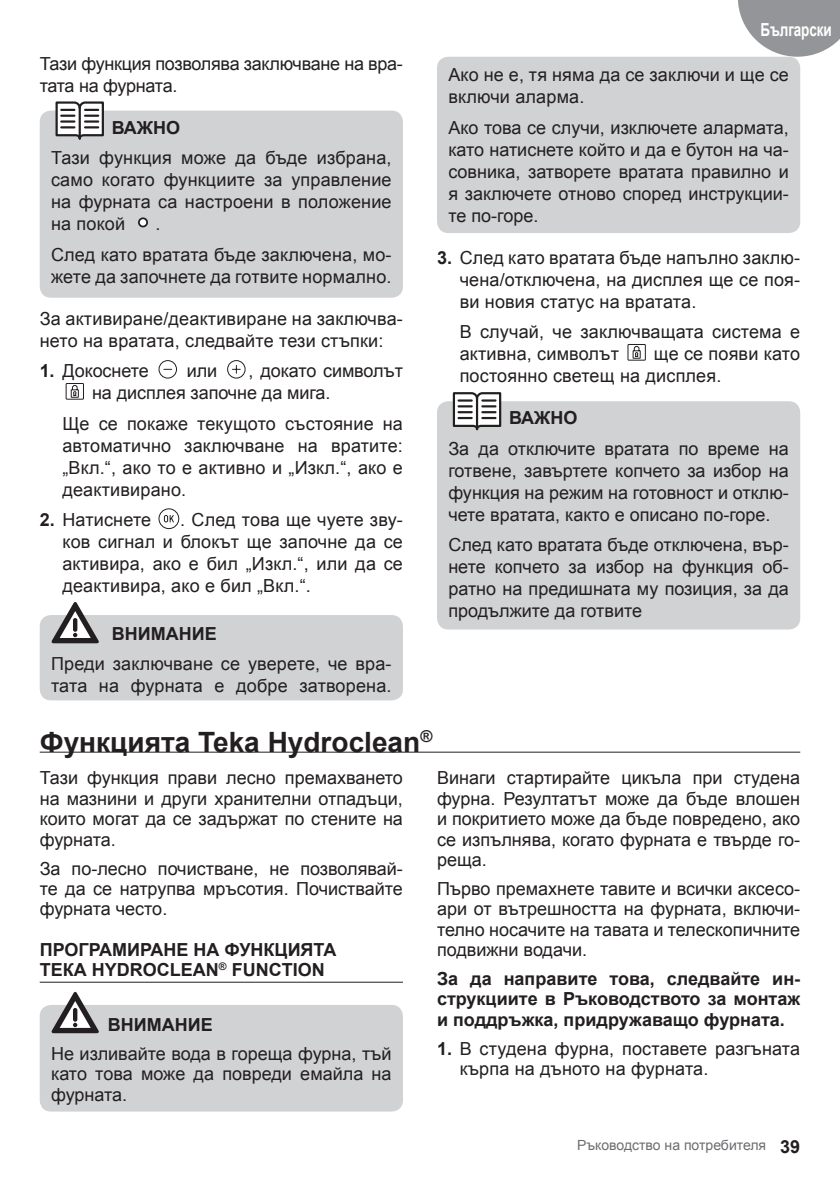
<style>
.page{position:relative;width:840px;height:1191px;background:#fff}
.page>*{position:absolute;margin:0;border:0;box-sizing:border-box;transform-origin:0 0}
.t1{font:700 28px "Arial";color:#231f20}
.t2{font:18px/22px "Arial";color:#231f20;text-align:justify}
.t3{font:700 18px/20.4px "Arial";color:#231f20}
.t4{font:700 18px "Arial";letter-spacing:-.01em;color:#fff;scale:.75 1}
.t5{font:14px "Arial";color:#6c6d70}
.s1{font-weight:700}
.s2{font-weight:700;font-size:18px;color:#231f20}
</style>
<div class="page">
<svg style="left:737px;top:0;width:102px;height:57px"></svg>
<div style="left:40px;top:615px;width:363px;height:85px;background:#d1d2d4;border-radius:11px"></div>
<div style="left:437px;top:57px;width:362px;height:176px;background:#d1d2d4;border-radius:11px"></div>
<svg style="left:51px;top:602px;width:48px;height:41px"></svg>
<div style="left:437px;top:401px;width:362px;height:228px;background:#d1d2d4;border-radius:11px"></div>
<svg style="left:451px;top:392px;width:51px;height:39px"></svg>
<hr style="left:475px;top:399px;width:3px;height:30px;background:#231f20">
<div style="left:40px;top:111px;width:363px;height:187px;background:#d1d2d4;border-radius:11px"></div>
<svg style="left:54px;top:101px;width:51px;height:39px"></svg>
<hr style="left:79px;top:108px;width:2px;height:30px;background:#231f20">
<div style="left:138px;top:217px;width:10px;height:10px;background:#fff;border:2px solid #231f20;border-radius:50%"></div>
<div style="left:158px;top:360px;width:19px;height:18px;border:1px solid #231f20;border-radius:50%"></div>
<div style="left:227px;top:360px;width:18px;height:18px;border:1px solid #231f20;border-radius:50%"></div>
<svg style="left:232px;top:365px;width:8px;height:8px"></svg>
<div style="left:66px;top:383px;width:18px;height:16px;border:1px solid #231f20"></div>
<svg style="left:70px;top:384px;width:9px;height:14px"></svg>
<div style="left:158px;top:508px;width:21px;height:21px;border:1px solid #231f20;border-radius:50%"></div>
<svg style="left:164px;top:515px;width:10px;height:7px"></svg>
<div style="left:627px;top:344px;width:18px;height:16px;border:1px solid #231f20"></div>
<svg style="left:632px;top:345px;width:8px;height:14px"></svg>
<div style="left:40px;top:1005px;width:363px;height:106px;background:#d1d2d4;border-radius:11px"></div>
<svg style="left:51px;top:991px;width:48px;height:42px"></svg>
<hr style="left:40px;top:751px;width:759px;height:1px;background:#231f20">
<hr style="left:40px;top:981px;width:363px;height:1px;background:#231f20">
<p class="t2" style="left:40px;top:53px;width:364px">Тази функция позволява заключване на вра&shy;тата на фурната.</p>
<p class="t3" style="left:112px;top:118px;width:70px">ВАЖНО</p>
<p class="t2" style="left:51px;top:147px;width:342px">Тази функция може да бъде избрана, само когато функциите за управление на фурната са настроени в положение на покой</p>
<p class="t2" style="left:51px;top:209px;width:342px;line-height:30.6px;text-indent:104px">.<br>След като вратата бъде заключена, мо-</p>
<p class="t2" style="left:51px;top:266px;width:342px">жете да започнете да готвите нормално.</p>
<p class="t2" style="left:40px;top:307px;width:364px">За активиране/деактивиране на заключва&shy;нето на вратата, следвайте тези стъпки:</p>
<p class="t2" style="left:40px;top:360px;width:110px"><span class="s1">1.</span> Докоснете</p>
<p class="t2" style="left:187px;top:360px;width:32px">или</p>
<p class="t2" style="left:92px;top:360px;width:312px;text-indent:156px">, докато символът на дисплея започне да мига.</p>
<p class="t2" style="left:62px;top:412px;width:342px">Ще се покаже текущото състояние на автоматично заключване на вратите: „Вкл.“, ако то е активно и „Изкл.“, ако е деактивирано.</p>
<p class="t2" style="left:40px;top:509px;width:113px"><span class="s1">2.</span> Натиснете</p>
<p class="t2" style="left:62px;top:509px;width:342px;text-indent:118px">. След това ще чуете зву&shy;ков сигнал и блокът ще започне да се активира, ако е бил „Изкл.“, или да се деактивира, ако е бил „Вкл.“.</p>
<p class="t3" style="left:112px;top:624px;width:106px">ВНИМАНИЕ</p>
<p class="t2" style="left:51px;top:653px;width:342px">Преди заключване се уверете, че вра&shy;тата на фурната е добре затворена.</p>
<p class="t4" style="left:760px;top:18px;width:96px">Български</p>
<p class="t2" style="left:448px;top:64px;width:342px">Ако не е, тя няма да се заключи и ще се включи аларма.</p>
<p class="t2" style="left:448px;top:117px;width:342px">Ако това се случи, изключете алармата, като натиснете който и да е бутон на ча&shy;совника, затворете вратата правилно и я заключете отново според инструкции&shy;те по-горе.</p>
<p class="t2" style="left:459px;top:246px;width:342px;text-indent:-23px"><span class="s1">3.</span> След като вратата бъде напълно заклю&shy;чена/отключена, на дисплея ще се поя&shy;ви новия статус на вратата.</p>
<p class="t2" style="left:459px;top:321px;width:342px">В случай, че заключващата система е активна, символът</p>
<p class="t2" style="left:459px;top:343px;width:342px;text-indent:194px">ще се появи като постоянно светещ на дисплея.</p>
<p class="t3" style="left:509px;top:408px;width:70px">ВАЖНО</p>
<p class="t2" style="left:448px;top:437px;width:342px">За да отключите вратата по време на готвене, завъртете копчето за избор на функция на режим на готовност и отклю&shy;чете вратата, както е описано по-горе.</p>
<p class="t2" style="left:448px;top:534px;width:342px">След като вратата бъде отключена, вър&shy;нете копчето за избор на функция об&shy;ратно на предишната му позиция, за да продължите да готвите</p>
<h1 class="t1" style="left:40px;top:723px;width:394px">Функцията Teka Hydroclean<sup>®</sup></h1>
<p class="t2" style="left:40px;top:768px;width:364px;line-height:20.4px">Тази функция прави лесно премахването на мазнини и други хранителни отпадъци, които могат да се задържат по стените на фурната.</p>
<p class="t2" style="left:40px;top:858px;width:364px;line-height:20.4px">За по-лесно почистване, не позволявай&shy;те да се натрупва мръсотия. Почиствайте фурната често.</p>
<p class="t3" style="left:40px;top:939px;width:298px">ПРОГРАМИРАНЕ НА ФУНКЦИЯТА<br>ТЕКА HYDROCLEAN<sup>®</sup> FUNCTION</p>
<p class="t2" style="left:437px;top:768px;width:364px;line-height:20.4px">Винаги стартирайте цикъла при студена фурна. Резултатът може да бъде влошен и покритието може да бъде повредено, ако се изпълнява, когато фурната е твърде го&shy;реща.</p>
<p class="t2" style="left:437px;top:878px;width:364px;line-height:20.4px">Първо премахнете тавите и всички аксесо&shy;ари от вътрешността на фурната, включи&shy;телно носачите на тавата и телескопичните подвижни водачи.</p>
<p class="t3" style="left:437px;top:969px;width:364px;text-align:justify">За да направите това, следвайте ин&shy;струкциите в Ръководството за монтаж и поддръжка, придружаващо фурната.</p>
<p class="t2" style="left:459px;top:1038px;width:342px;line-height:20.4px;text-indent:-23px"><span class="s1">1.</span> В студена фурна, поставете разгъната кърпа на дъното на фурната.</p>
<p class="t3" style="left:108px;top:1015px;width:106px">ВНИМАНИЕ</p>
<p class="t2" style="left:51px;top:1043px;width:342px;line-height:20.4px">Не изливайте вода в гореща фурна, тъй като това може да повреди емайла на фурната.</p>
<p class="t5" style="left:576px;top:1136px;width:224px">Ръководство на потребителя <span class="s2">39</span></p>
</div>
